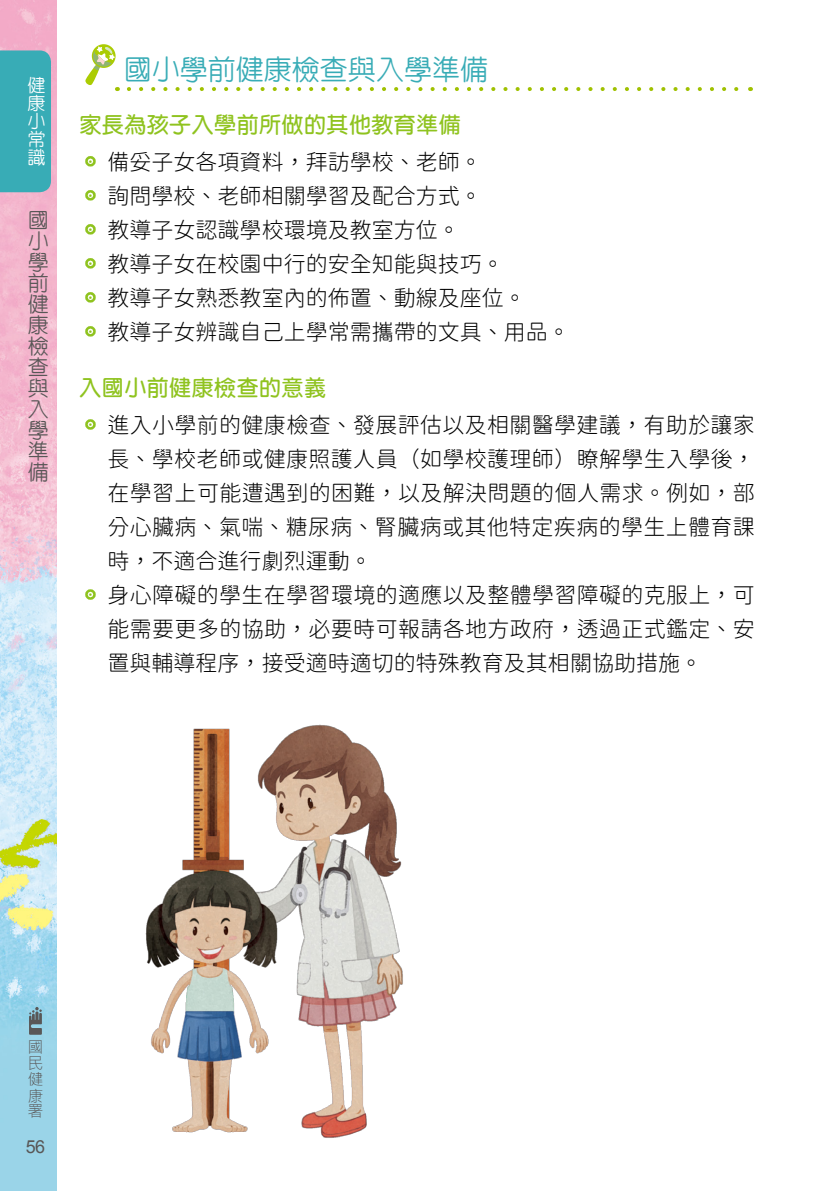
<style>
.page{position:relative;width:840px;height:1191px;background:#fff}
.page>*{position:absolute;margin:0;border:0;box-sizing:border-box;transform-origin:0 0}
.t1{font:500 28px "AR Yuan B5";color:#38acb6}
.t2{font:22px/34px "Gen Sen Rounded TW L";letter-spacing:.015em;color:#000}
.t3{font:700 22px "AR Yuan B5";letter-spacing:.02em;color:#8fc31f}
.t4{font:500 21px/21px "AR Yuan B5";color:#595757;text-align:justify}
.t5{font:500 18px/18px "AR Yuan B5";color:#fff;text-align:justify}
.t6{font:18px "Arial";color:#595757}
.t7{font:300 16px/16px "Microsoft Jheng Hei";color:#595757;text-align:justify}
.s1{color:#8fc31f}
</style>
<div class="page">
<img style="left:0;top:0;width:56px;height:1191px">
<div style="left:0;top:50px;width:51px;height:142px;background:#38acb6"></div>
<svg style="left:129px;top:87px;width:610px;height:4px"></svg>
<svg style="left:29px;top:1007px;width:13px;height:27px"></svg>
<svg style="left:92px;top:44px;width:23px;height:24px"></svg>
<svg style="left:85px;top:46px;width:33px;height:45px"></svg>
<svg style="left:85px;top:156px;width:11px;height:11px"></svg>
<svg style="left:85px;top:190px;width:11px;height:11px"></svg>
<svg style="left:85px;top:224px;width:11px;height:11px"></svg>
<svg style="left:85px;top:258px;width:11px;height:11px"></svg>
<svg style="left:85px;top:292px;width:11px;height:11px"></svg>
<svg style="left:85px;top:326px;width:11px;height:11px"></svg>
<svg style="left:85px;top:419px;width:11px;height:11px"></svg>
<svg style="left:85px;top:589px;width:11px;height:11px"></svg>
<img style="left:145px;top:724px;width:258px;height:414px">
<p class="t5" style="left:27px;top:76px;width:19px">健康小常識</p>
<p class="t4" style="left:28px;top:210px;width:22px">國小學前健康檢查與入學準備</p>
<p class="t1" style="left:124px;top:55px;width:366px">國小學前健康檢查與入學準備</p>
<p class="t3" style="left:79px;top:113px;width:383px">家長為孩子入學前所做的其他教育準備</p>
<p class="t2" style="left:79px;top:145px;width:492px"><span class="s1">‧</span> 備妥子女各項資料，拜訪學校、老師。<br><span class="s1">‧</span> 詢問學校、老師相關學習及配合方式。<br><span class="s1">‧</span> 教導子女認識學校環境及教室方位。<br><span class="s1">‧</span> 教導子女在校園中行的安全知能與技巧。<br><span class="s1">‧</span> 教導子女熟悉教室內的佈置、動線及座位。<br><span class="s1">‧</span> 教導子女辨識自己上學常需攜帶的文具、用品。</p>
<p class="t3" style="left:79px;top:376px;width:248px">入國小前健康檢查的意義</p>
<p class="t2" style="left:79px;top:408px;width:676px"><span class="s1">‧</span> 進入小學前的健康檢查、發展評估以及相關醫學建議，有助於讓家</p>
<p class="t2" style="left:107px;top:442px;width:648px">長、學校老師或健康照護人員（如學校護理師）瞭解學生入學後，</p>
<p class="t2" style="left:107px;top:476px;width:648px">在學習上可能遭遇到的困難，以及解決問題的個人需求。例如，部</p>
<p class="t2" style="left:107px;top:510px;width:648px">分心臟病、氣喘、糖尿病、腎臟病或其他特定疾病的學生上體育課</p>
<p class="t2" style="left:107px;top:544px;width:265px">時，不適合進行劇烈運動。</p>
<p class="t2" style="left:79px;top:578px;width:676px"><span class="s1">‧</span> 身心障礙的學生在學習環境的適應以及整體學習障礙的克服上，可</p>
<p class="t2" style="left:107px;top:612px;width:648px">能需要更多的協助，必要時可報請各地方政府，透過正式鑑定、安</p>
<p class="t2" style="left:107px;top:646px;width:595px">置與輔導程序，接受適時適切的特殊教育及其相關協助措施。</p>
<p class="t7" style="left:27px;top:1039px;width:17px">國民健康署</p>
<p class="t6" style="left:26px;top:1134px;width:21px">56</p>
</div>
